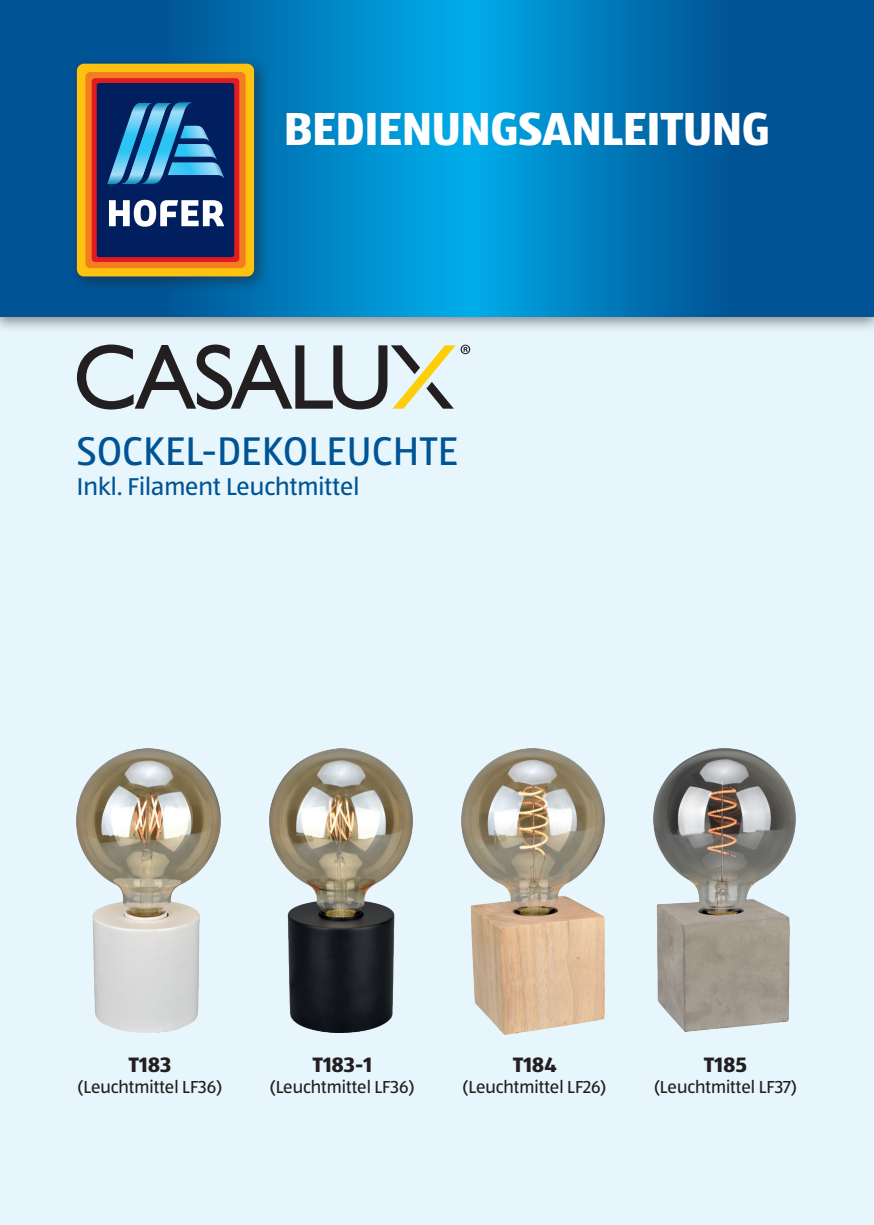
<style>
.page{position:relative;width:874px;height:1225px;background:#fff}
.page>*{position:absolute;margin:0;border:0;box-sizing:border-box;transform-origin:0 0}
.t1{font:700 48px "ALDISUEDOT";letter-spacing:-.01em;color:#fff}
.t2{font:41.4px "ALDISUEDOT";color:#005495}
.t3{font:25.2px "ALDISUEDOT";color:#005495}
.t4{font:700 21.6px "ALDISUEDOT";color:#231f20}
.t5{font:18px "ALDISUEDOT";color:#231f20}
</style>
<div class="page">
<div style="left:0;top:0;width:873px;height:1225px;background:#e6f6fc"></div>
<div style="left:0;top:0;width:873px;height:333px;background:#231f20;opacity:.5"></div>
<svg style="left:0;top:0;width:873px;height:317px;background:#0074b4"></svg>
<div style="left:69px;top:56px;width:201px;height:237px;background:#231f20;opacity:.5"></div>
<div style="left:77px;top:64px;width:177px;height:212px;background:#fec210;border-radius:7px"></div>
<div style="left:85px;top:72px;width:160px;height:196px;background:#f47d21;border-radius:5px"></div>
<svg style="left:92px;top:78px;width:147px;height:184px;background:#da1a22"></svg>
<div style="left:97px;top:83px;width:137px;height:174px;background:#011e5f;border-radius:3px"></div>
<svg style="left:109px;top:200px;width:115px;height:27px"></svg>
<svg style="left:107px;top:102px;width:117px;height:82px"></svg>
<svg style="left:77px;top:344px;width:393px;height:65px"></svg>
<img style="left:269px;top:748px;width:143px;height:284px">
<img style="left:77px;top:748px;width:143px;height:284px">
<img style="left:461px;top:748px;width:143px;height:286px">
<img style="left:653px;top:749px;width:141px;height:283px">
<p class="t1" style="left:284px;top:97px;width:487px">BEDIENUNGSANLEITUNG</p>
<p class="t2" style="left:77px;top:424px;width:383px">SOCKEL-DEKOLEUCHTE</p>
<p class="t3" style="left:77px;top:470px;width:284px">Inkl. Filament Leuchtmittel</p>
<p class="t4" style="left:129px;top:1050px;width:44px">T183</p>
<p class="t5" style="left:78px;top:1075px;width:146px">(Leuchtmittel LF36)</p>
<p class="t4" style="left:312px;top:1050px;width:61px">T183-1</p>
<p class="t5" style="left:270px;top:1075px;width:146px">(Leuchtmittel LF36)</p>
<p class="t4" style="left:512px;top:1050px;width:45px">T184</p>
<p class="t5" style="left:462px;top:1075px;width:145px">(Leuchtmittel LF26)</p>
<p class="t4" style="left:703px;top:1050px;width:45px">T185</p>
<p class="t5" style="left:653px;top:1075px;width:144px">(Leuchtmittel LF37)</p>
</div>
